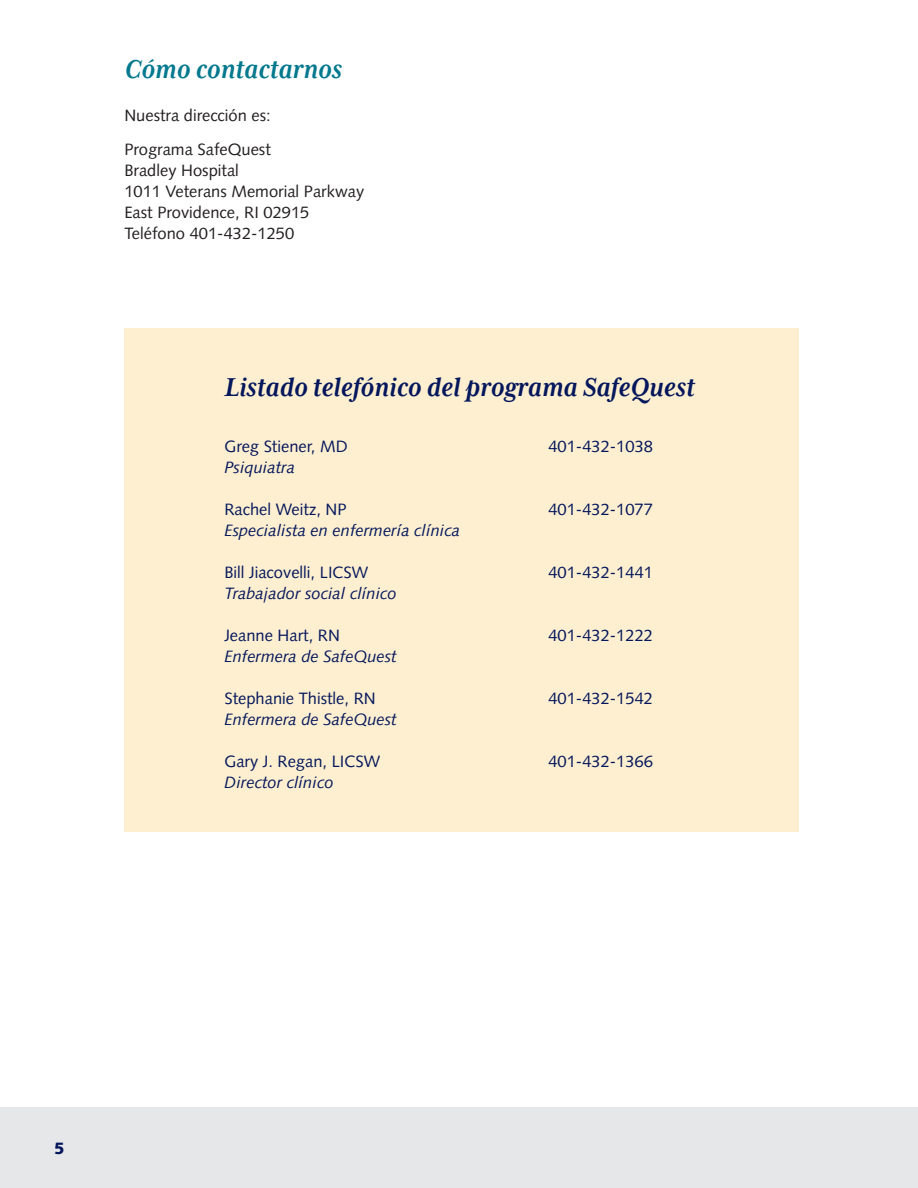
<style>
.page{position:relative;width:918px;height:1188px;background:#fff}
.page>*{position:absolute;margin:0;border:0;box-sizing:border-box;transform-origin:0 0}
.t1{font:italic 700 30px "Mrs Eaves XL Serif Nar OT";color:#04175c}
.t2{font:italic 700 30px "Mrs Eaves XL Serif Nar OT";color:#00788e}
.t3{font:16.5px "Syntax";color:#04175c}
.t4{font:16.5px/21px "Syntax";color:#231f20}
.t5{font:italic 16.5px "Syntax";color:#04175c}
.t6{font:900 16.5px "Syntax";color:#04175c}
</style>
<div class="page">
<div style="left:124px;top:328px;width:675px;height:504px;background:#feefd0"></div>
<div style="left:0;top:1107px;width:918px;height:81px;background:#e6e7e9"></div>
<h1 class="t2" style="left:124px;top:52px;width:219px">Cómo contactarnos</h1>
<p class="t4" style="left:124px;top:98px;width:148px;line-height:34.5px">Nuestra dirección es:<br>Programa SafeQuest</p>
<p class="t4" style="left:124px;top:160px;width:242px">Bradley Hospital<br>1011 Veterans Memorial Parkway<br>East Providence, RI 02915<br>Teléfono 401-432-1250</p>
<h1 class="t1" style="left:224px;top:371px;width:472px">Listado telefónico del programa SafeQuest</h1>
<p class="t3" style="left:224px;top:436px;width:125px">Greg Stiener, MD</p>
<p class="t5" style="left:224px;top:457px;width:72px">Psiquiatra</p>
<p class="t3" style="left:548px;top:436px;width:106px">401-432-1038</p>
<p class="t3" style="left:224px;top:499px;width:124px">Rachel Weitz, NP</p>
<p class="t5" style="left:224px;top:520px;width:237px">Especialista en enfermería clínica</p>
<p class="t3" style="left:548px;top:499px;width:106px">401-432-1077</p>
<p class="t3" style="left:224px;top:562px;width:145px">Bill Jiacovelli, LICSW</p>
<p class="t5" style="left:224px;top:583px;width:174px">Trabajador social clínico</p>
<p class="t3" style="left:548px;top:562px;width:106px">401-432-1441</p>
<p class="t3" style="left:224px;top:625px;width:117px">Jeanne Hart, RN</p>
<p class="t5" style="left:224px;top:646px;width:174px">Enfermera de SafeQuest</p>
<p class="t3" style="left:548px;top:625px;width:106px">401-432-1222</p>
<p class="t3" style="left:224px;top:688px;width:153px">Stephanie Thistle, RN</p>
<p class="t5" style="left:224px;top:709px;width:174px">Enfermera de SafeQuest</p>
<p class="t3" style="left:548px;top:688px;width:106px">401-432-1542</p>
<p class="t3" style="left:224px;top:751px;width:157px">Gary J. Regan, LICSW</p>
<p class="t3" style="left:548px;top:751px;width:106px">401-432-1366</p>
<p class="t5" style="left:224px;top:772px;width:111px">Director clínico</p>
<p class="t6" style="left:54px;top:1138px;width:12px">5</p>
</div>
